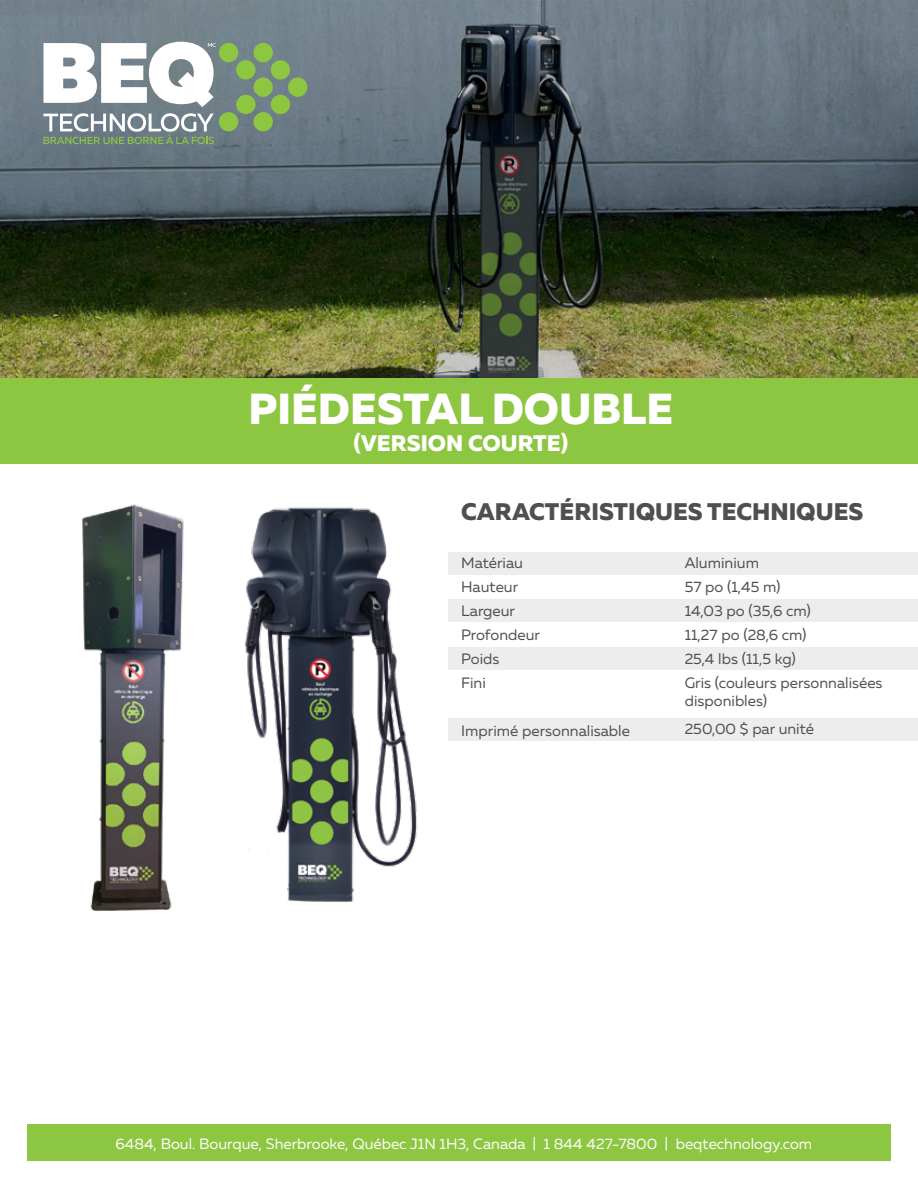
<style>
.page{position:relative;width:918px;height:1188px;background:#fff}
.page>*{position:absolute;margin:0;border:0;box-sizing:border-box;transform-origin:0 0}
.t1{font:800 43.35px "Muller";color:#fff}
.t2{font:800 24px "Muller";color:#4f4f4f}
.t3{font:800 22.5px "Muller";color:#fff}
.t4{font:15px/24px "Muller";color:#4f4f4f}
.t5{font:15px "Muller";color:#fff}
</style>
<div class="page">
<svg style="left:0;top:0;width:918px;height:378px;background:#535e50"></svg>
<div style="left:0;top:378px;width:918px;height:85px;background:#8dc641"></div>
<div style="left:288px;top:78px;width:19px;height:19px;background:#8dc641;border-radius:50%"></div>
<div style="left:271px;top:60px;width:19px;height:20px;background:#8dc641;border-radius:50%"></div>
<div style="left:254px;top:43px;width:19px;height:19px;background:#8dc641;border-radius:50%"></div>
<div style="left:271px;top:95px;width:19px;height:19px;background:#8dc641;border-radius:50%"></div>
<div style="left:254px;top:112px;width:19px;height:19px;background:#8dc641;border-radius:50%"></div>
<div style="left:254px;top:78px;width:19px;height:19px;background:#8dc641;border-radius:50%"></div>
<div style="left:236px;top:60px;width:20px;height:20px;background:#8dc641;border-radius:50%"></div>
<div style="left:219px;top:43px;width:19px;height:19px;background:#8dc641;border-radius:50%"></div>
<div style="left:236px;top:95px;width:20px;height:19px;background:#8dc641;border-radius:50%"></div>
<div style="left:219px;top:112px;width:19px;height:19px;background:#8dc641;border-radius:50%"></div>
<svg style="left:43px;top:113px;width:171px;height:31px"></svg>
<svg style="left:44px;top:42px;width:172px;height:65px"></svg>
<div style="left:449px;top:552px;width:469px;height:22px;background:#ededed"></div>
<div style="left:449px;top:600px;width:469px;height:22px;background:#ededed"></div>
<div style="left:449px;top:647px;width:469px;height:22px;background:#ededed"></div>
<div style="left:449px;top:719px;width:469px;height:22px;background:#ededed"></div>
<div style="left:27px;top:1125px;width:864px;height:36px;background:#8dc641"></div>
<img style="left:245px;top:507px;width:172px;height:395px">
<img style="left:82px;top:504px;width:102px;height:407px">
<h1 class="t1" style="left:248px;top:381px;width:426px">PIÉDESTAL DOUBLE</h1>
<h3 class="t3" style="left:353px;top:429px;width:216px">(VERSION COURTE)</h3>
<h2 class="t2" style="left:461px;top:496px;width:404px">CARACTÉRISTIQUES TECHNIQUES</h2>
<p class="t4" style="left:461px;top:550px;width:80px">Matériau<br>Hauteur<br>Largeur<br>Profondeur<br>Poids<br>Fini</p>
<p class="t4" style="left:461px;top:718px;width:170px">Imprimé personnalisable</p>
<p class="t4" style="left:685px;top:550px;width:199px">Aluminium<br>57 po (1,45 m)<br>14,03 po (35,6 cm)<br>11,27 po (28,6 cm)<br>25,4 lbs (11,5 kg)<br>Gris (couleurs personnalisées</p>
<p class="t4" style="left:685px;top:686px;width:131px;line-height:28.5px">disponibles)<br>250,00 $ par unité</p>
<p class="t5" style="left:115px;top:1134px;width:698px">6484, Boul. Bourque, Sherbrooke, Québec J1N 1H3, Canada | 1 844 427-7800 | beqtechnology.com</p>
</div>
